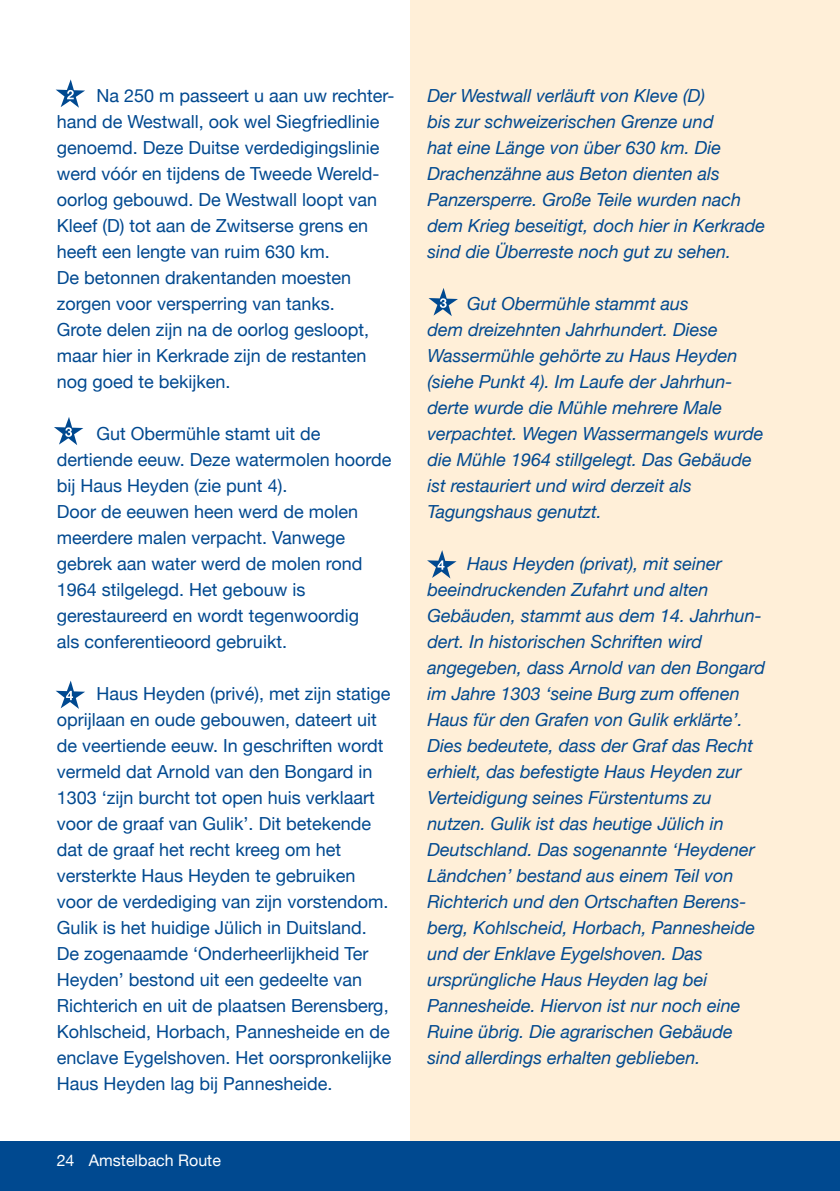
<style>
.page{position:relative;width:840px;height:1191px;background:#fff}
.page>*{position:absolute;margin:0;border:0;box-sizing:border-box;transform-origin:0 0}
.t1{font:18px/26px "Helvetica Neue";color:#004990}
.t2{font:italic 18px/26px "Helvetica Neue";color:#004990}
.t3{font:16px "Helvetica Neue";color:#fff}
</style>
<div class="page">
<div style="left:0;top:1142px;width:839px;height:49px;background:#004990"></div>
<div style="left:410px;top:0;width:429px;height:1146px;background:#ffefd8"></div>
<svg style="left:54px;top:417px;width:29px;height:28px"></svg>
<svg style="left:428px;top:288px;width:29px;height:28px"></svg>
<svg style="left:427px;top:550px;width:29px;height:28px"></svg>
<div style="left:0;top:1141px;width:839px;height:9px;background:#004990"></div>
<svg style="left:56px;top:79px;width:29px;height:29px"></svg>
<svg style="left:56px;top:680px;width:29px;height:29px"></svg>
<p class="t1" style="left:57px;top:84px;width:339px;text-indent:40px">Na 250 m passeert u aan uw rechter&shy;hand de Westwall, ook wel Siegfriedlinie genoemd. Deze Duitse verdedigingslinie werd vóór en tijdens de Tweede Wereld&shy;oorlog gebouwd. De Westwall loopt van Kleef (D) tot aan de Zwitserse grens en heeft een lengte van ruim 630 km.<br>De betonnen drakentanden moesten zorgen voor versperring van tanks.<br>Grote delen zijn na de oorlog gesloopt, maar hier in Kerkrade zijn de restanten nog goed te bekijken.</p>
<p class="t1" style="left:57px;top:422px;width:336px;text-indent:40px">Gut Obermühle stamt uit de dertiende eeuw. Deze watermolen hoorde bij Haus Heyden (zie punt 4).<br>Door de eeuwen heen werd de molen meerdere malen verpacht. Vanwege gebrek aan water werd de molen rond<br>1964 stilgelegd. Het gebouw is gerestaureerd en wordt tegenwoordig<br>als conferentieoord gebruikt.</p>
<p class="t1" style="left:57px;top:682px;width:336px;text-indent:40px">Haus Heyden (privé), met zijn statige oprijlaan en oude gebouwen, dateert uit de veertiende eeuw. In geschriften wordt vermeld dat Arnold van den Bongard in 1303 ‘zijn burcht tot open huis verklaart voor de graaf van Gulik’. Dit betekende dat de graaf het recht kreeg om het versterkte Haus Heyden te gebruiken voor de verdediging van zijn vorstendom.<br>Gulik is het huidige Jülich in Duitsland.<br>De zogenaamde ‘Onderheerlijkheid Ter Heyden’ bestond uit een gedeelte van Richterich en uit de plaatsen Berensberg, Kohlscheid, Horbach, Pannesheide en de enclave Eygelshoven. Het oorspronkelijke Haus Heyden lag bij Pannesheide.</p>
<p class="t3" style="left:57px;top:1148px;width:19px">24</p>
<p class="t3" style="left:89px;top:1148px;width:133px">Amstelbach Route</p>
<p class="t2" style="left:427px;top:84px;width:339px">Der Westwall verläuft von Kleve (D)<br>bis zur schweizerischen Grenze und<br>hat eine Länge von über 630 km. Die Drachenzähne aus Beton dienten als Panzersperre. Große Teile wurden nach dem Krieg beseitigt, doch hier in Kerkrade sind die Überreste noch gut zu sehen.</p>
<p class="t2" style="left:427px;top:292px;width:337px;text-indent:40px">Gut Obermühle stammt aus<br>dem dreizehnten Jahrhundert. Diese Wassermühle gehörte zu Haus Heyden (siehe Punkt 4). Im Laufe der Jahrhun&shy;derte wurde die Mühle mehrere Male verpachtet. Wegen Wassermangels wurde die Mühle 1964 stillgelegt. Das Gebäude ist restauriert und wird derzeit als Tagungshaus genutzt.</p>
<p class="t2" style="left:427px;top:552px;width:339px;text-indent:40px">Haus Heyden (privat), mit seiner beeindruckenden Zufahrt und alten Gebäuden, stammt aus dem 14. Jahrhun&shy;dert. In historischen Schriften wird angegeben, dass Arnold van den Bongard im Jahre 1303 ‘seine Burg zum offenen Haus für den Grafen von Gulik erklärte’.<br>Dies bedeutete, dass der Graf das Recht erhielt, das befestigte Haus Heyden zur Verteidigung seines Fürstentums zu nutzen. Gulik ist das heutige Jülich in Deutschland. Das sogenannte ‘Heydener Ländchen’ bestand aus einem Teil von Richterich und den Ortschaften Berens&shy;berg, Kohlscheid, Horbach, Pannesheide und der Enklave Eygelshoven. Das ursprüngliche Haus Heyden lag bei Pannesheide. Hiervon ist nur noch eine Ruine übrig. Die agrarischen Gebäude sind allerdings erhalten geblieben.</p>
</div>
